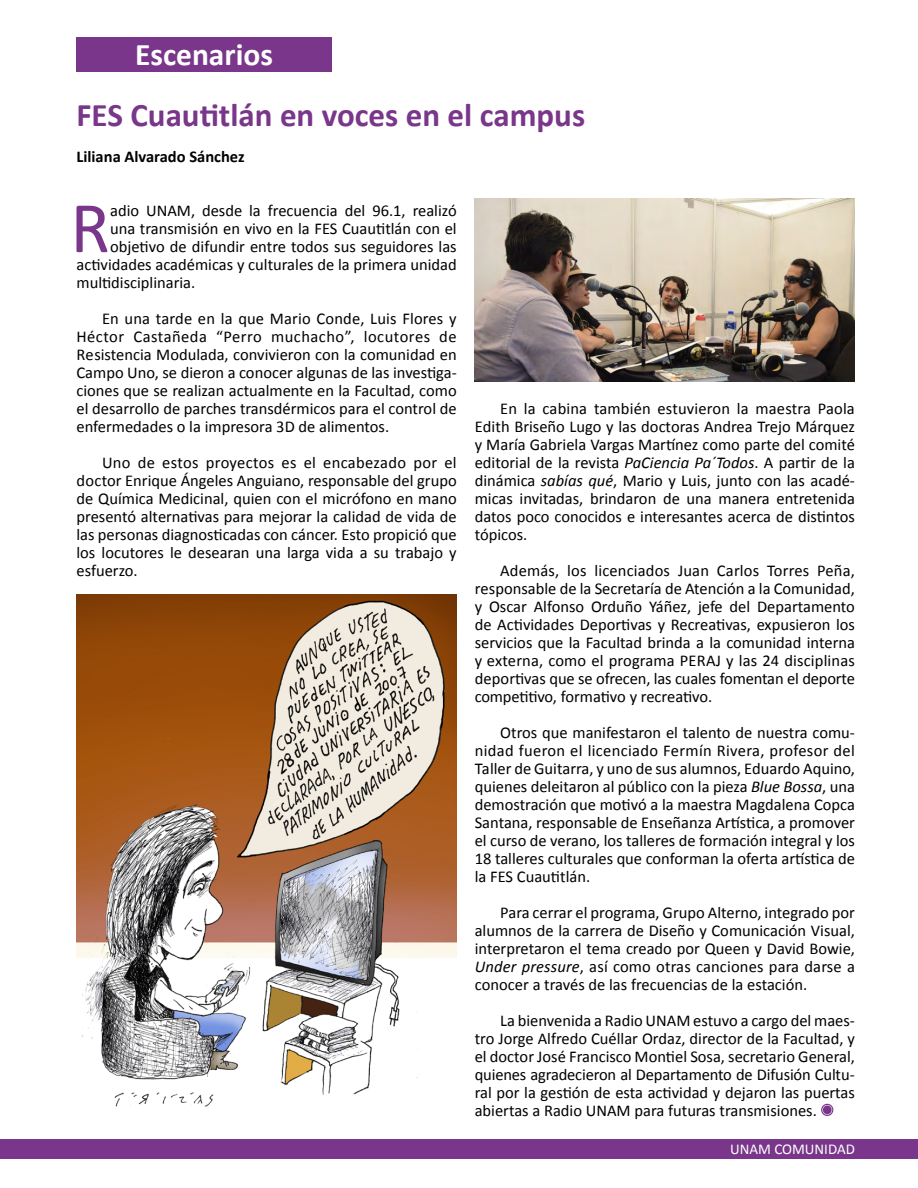
<style>
.page{position:relative;width:918px;height:1188px;background:#fff}
.page>*{position:absolute;margin:0;border:0;box-sizing:border-box;transform-origin:0 0}
.t1{font:73.2px "Calibri";color:#79368a}
.t2{font:700 33px "Calibri";color:#79368a}
.t3{font:700 31.5px "Calibri";color:#fff}
.t4{font:16.5px/18px "Calibri";color:#000;text-align:justify}
.t5{font:700 16.5px "Calibri";color:#000}
.t6{font:15px "Calibri";color:#fff}
.s1{font-style:italic}
</style>
<div class="page">
<div style="left:77px;top:38px;width:255px;height:34px;background:#79368a"></div>
<div style="left:0;top:1139px;width:918px;height:19px;background:#79368a"></div>
<img style="left:77px;top:594px;width:380px;height:513px">
<svg style="left:821px;top:1104px;width:12px;height:12px"></svg>
<img style="left:475px;top:198px;width:380px;height:183px">
<h3 class="t3" style="left:135px;top:34px;width:139px">Escenarios</h3>
<h2 class="t2" style="left:77px;top:94px;width:510px">FES Cuautitlán en voces en el campus</h2>
<p class="t5" style="left:77px;top:146px;width:170px">Liliana Alvarado Sánchez</p>
<h1 class="t1" style="left:70px;top:181px;width:41px">R</h1>
<p class="t4" style="left:110px;top:202px;width:348px">adio UNAM, desde la frecuencia del 96.1, realizó</p>
<p class="t4" style="left:110px;top:220px;width:348px">una transmisión en vivo en la FES Cuautitlán con el</p>
<p class="t4" style="left:110px;top:238px;width:348px">objetivo de difundir entre todos sus seguidores las</p>
<p class="t4" style="left:76px;top:256px;width:382px">actividades académicas y culturales de la primera unidad</p>
<p class="t4" style="left:76px;top:274px;width:120px">multidisciplinaria.</p>
<p class="t4" style="left:76px;top:310px;width:382px;text-indent:26px">En una tarde en la que Mario Conde, Luis Flores y Héctor Castañeda “Perro muchacho”, locutores de Resistencia Modulada, convivieron con la comunidad en Campo Uno, se dieron a conocer algunas de las investiga&shy;ciones que se realizan actualmente en la Facultad, como el desarrollo de parches transdérmicos para el control de enfermedades o la impresora 3D de alimentos.</p>
<p class="t4" style="left:76px;top:454px;width:382px;text-indent:26px">Uno de estos proyectos es el encabezado por el doctor Enrique Ángeles Anguiano, responsable del grupo de Química Medicinal, quien con el micrófono en mano presentó alternativas para mejorar la calidad de vida de las personas diagnosticadas con cáncer. Esto propició que los locutores le desearan una larga vida a su trabajo y esfuerzo.</p>
<p class="t4" style="left:475px;top:400px;width:382px;text-indent:26px">En la cabina también estuvieron la maestra Paola Edith Briseño Lugo y las doctoras Andrea Trejo Márquez y María Gabriela Vargas Martínez como parte del comité editorial de la revista <span class="s1">PaCiencia Pa´Todos</span>. A partir de la dinámica <span class="s1">sabías qué</span>, Mario y Luis, junto con las acadé&shy;micas invitadas, brindaron de una manera entretenida datos poco conocidos e interesantes acerca de distintos tópicos.</p>
<p class="t4" style="left:475px;top:562px;width:382px;text-indent:26px">Además, los licenciados Juan Carlos Torres Peña, responsable de la Secretaría de Atención a la Comunidad, y Oscar Alfonso Orduño Yáñez, jefe del Departamento de Actividades Deportivas y Recreativas, expusieron los servicios que la Facultad brinda a la comunidad interna y externa, como el programa PERAJ y las 24 disciplinas deportivas que se ofrecen, las cuales fomentan el deporte competitivo, formativo y recreativo.</p>
<p class="t4" style="left:475px;top:724px;width:382px;text-indent:26px">Otros que manifestaron el talento de nuestra comu&shy;nidad fueron el licenciado Fermín Rivera, profesor del Taller de Guitarra, y uno de sus alumnos, Eduardo Aquino, quienes deleitaron al público con la pieza <span class="s1">Blue Bossa</span>, una demostración que motivó a la maestra Magdalena Copca Santana, responsable de Enseñanza Artística, a promover el curso de verano, los talleres de formación integral y los 18 talleres culturales que conforman la oferta artística de la FES Cuautitlán.</p>
<p class="t4" style="left:475px;top:904px;width:382px;text-indent:26px">Para cerrar el programa, Grupo Alterno, integrado por alumnos de la carrera de Diseño y Comunicación Visual, interpretaron el tema creado por Queen y David Bowie, <span class="s1">Under pressure</span>, así como otras canciones para darse a conocer a través de las frecuencias de la estación.</p>
<p class="t4" style="left:475px;top:1012px;width:382px;text-indent:26px">La bienvenida a Radio UNAM estuvo a cargo del maes&shy;tro Jorge Alfredo Cuéllar Ordaz, director de la Facultad, y el doctor José Francisco Montiel Sosa, secretario General, quienes agradecieron al Departamento de Difusión Cultu&shy;ral por la gestión de esta actividad y dejaron las puertas abiertas a Radio UNAM para futuras transmisiones.</p>
<p class="t6" style="left:730px;top:1140px;width:126px">UNAM COMUNIDAD</p>
</div>
